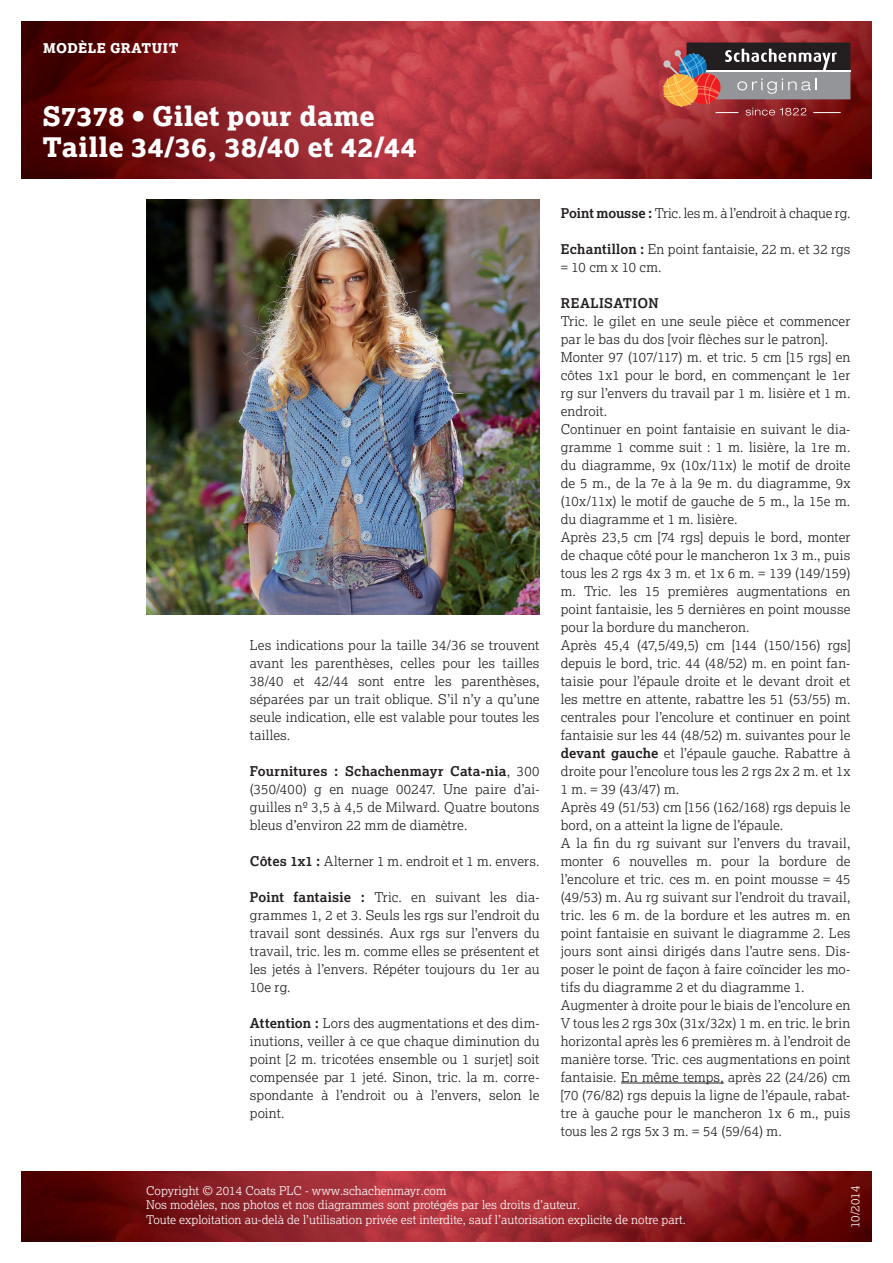
<style>
.page{position:relative;width:893px;height:1263px;background:#fff}
.page>*{position:absolute;margin:0;border:0;box-sizing:border-box;transform-origin:0 0}
.t1{font:800 27px/31.5px "Lexia";letter-spacing:.015em;color:#fff}
.t2{font:300 13.5px/18px "Lexia";letter-spacing:.005em;color:#231f20;text-align:justify}
.t3{font:300 13.5px "Lexia";letter-spacing:-.015em;color:#231f20}
.t4{font:800 13.5px "Lexia";letter-spacing:.035em;color:#fff}
.t5{font:700 13.5px "Lexia";letter-spacing:.03em;color:#231f20}
.t6{font:300 12px/14.4px "Lexia";color:#fff}
.s1{font-weight:700}
</style>
<div class="page">
<img style="left:21px;top:21px;width:851px;height:158px">
<img style="left:21px;top:1172px;width:851px;height:70px">
<div style="left:686px;top:43px;width:164px;height:27px;background:#231f20"></div>
<div style="left:686px;top:72px;width:164px;height:27px;background:#939598"></div>
<hr style="left:686px;top:70px;width:164px;height:2px;background:#fff">
<svg style="left:662px;top:49px;width:179px;height:67px"></svg>
<hr style="left:621px;top:1083px;width:103px;height:1px;background:#231f20">
<img style="left:146px;top:200px;width:393px;height:414px">
<p class="t4" style="left:43px;top:39px;width:137px">MODÈLE GRATUIT</p>
<h1 class="t1" style="left:43px;top:100px;width:376px">S7378 • Gilet pour dame<br>Taille 34/36, 38/40 et 42/44</h1>
<p class="t2" style="left:250px;top:636px;width:291px">Les indications pour la taille 34/36 se trouvent avant les parenthèses, celles pour les tailles 38/40 et 42/44 sont entre les parenthèses, séparées par un trait oblique. S’il n’y a qu’une seule indication, elle est valable pour toutes les tailles.</p>
<p class="t2" style="left:250px;top:762px;width:291px"><span class="s1">Fournitures : Schachenmayr Cata-nia</span>, 300 (350/400) g en nuage 00247. Une paire d’ai&shy;guilles nº 3,5 à 4,5 de Milward. Quatre boutons bleus d’environ 22 mm de diamètre.</p>
<p class="t2" style="left:250px;top:852px;width:291px"><span class="s1">Côtes 1x1 :</span> Alterner 1 m. endroit et 1 m. envers.</p>
<p class="t2" style="left:250px;top:888px;width:291px"><span class="s1">Point fantaisie :</span> Tric. en suivant les dia&shy;grammes 1, 2 et 3. Seuls les rgs sur l’endroit du travail sont dessinés. Aux rgs sur l’envers du travail, tric. les m. comme elles se présentent et les jetés à l’envers. Répéter toujours du 1er au 10e rg.</p>
<p class="t2" style="left:250px;top:1014px;width:291px"><span class="s1">Attention :</span> Lors des augmentations et des dim&shy;inutions, veiller à ce que chaque diminution du point [2 m. tricotées ensemble ou 1 surjet] soit compensée par 1 jeté. Sinon, tric. la m. corre&shy;spondante à l’endroit ou à l’envers, selon le point.</p>
<p class="t3" style="left:561px;top:204px;width:291px"><span class="s1">Point mousse :</span> Tric. les m. à l’endroit à chaque rg.</p>
<p class="t2" style="left:561px;top:240px;width:291px"><span class="s1">Echantillon :</span> En point fantaisie, 22 m. et 32 rgs = 10 cm x 10 cm.</p>
<p class="t5" style="left:561px;top:294px;width:99px">REALISATION</p>
<p class="t2" style="left:561px;top:312px;width:291px;text-align:left">Tric. le gilet en une seule pièce et commencer par le bas du dos [voir flèches sur le patron].<br>Monter 97 (107/117) m. et tric. 5 cm [15 rgs] en côtes 1x1 pour le bord, en commençant le 1er rg sur l’envers du travail par 1 m. lisière et 1 m. endroit.<br>Continuer en point fantaisie en suivant le dia&shy;gramme 1 comme suit : 1 m. lisière, la 1re m. du diagramme, 9x (10x/11x) le motif de droite de 5 m., de la 7e à la 9e m. du diagramme, 9x (10x/11x) le motif de gauche de 5 m., la 15e m. du diagramme et 1 m. lisière.<br>Après 23,5 cm [74 rgs] depuis le bord, monter de chaque côté pour le mancheron 1x 3 m., puis tous les 2 rgs 4x 3 m. et 1x 6 m. = 139 (149/159) m. Tric. les 15 premières augmentations en point fantaisie, les 5 dernières en point mousse pour la bordure du mancheron.<br>Après 45,4 (47,5/49,5) cm [144 (150/156) rgs] depuis le bord, tric. 44 (48/52) m. en point fan&shy;taisie pour l’épaule droite et le devant droit et les mettre en attente, rabattre les 51 (53/55) m. centrales pour l’encolure et continuer en point fantaisie sur les 44 (48/52) m. suivantes pour le <span class="s1">devant gauche</span> et l’épaule gauche. Rabattre à droite pour l’encolure tous les 2 rgs 2x 2 m. et 1x 1 m. = 39 (43/47) m.<br>Après 49 (51/53) cm [156 (162/168) rgs depuis le bord, on a atteint la ligne de l’épaule.<br>A la fin du rg suivant sur l’envers du travail, monter 6 nouvelles m. pour la bordure de l’encolure et tric. ces m. en point mousse = 45 (49/53) m. Au rg suivant sur l’endroit du travail, tric. les 6 m. de la bordure et les autres m. en point fantaisie en suivant le diagramme 2. Les jours sont ainsi dirigés dans l’autre sens. Dis&shy;poser le point de façon à faire coïncider les mo&shy;tifs du diagramme 2 et du diagramme 1.<br>Augmenter à droite pour le biais de l’encolure en V tous les 2 rgs 30x (31x/32x) 1 m. en tric. le brin horizontal après les 6 premières m. à l’endroit de manière torse. Tric. ces augmentations en point fantaisie. En même temps, après 22 (24/26) cm [70 (76/82) rgs depuis la ligne de l’épaule, rabat&shy;tre à gauche pour le mancheron 1x 6 m., puis tous les 2 rgs 5x 3 m. = 54 (59/64) m.</p>
<p class="t6" style="left:146px;top:1183px;width:541px">Copyright © 2014 Coats PLC - www.schachenmayr.com<br>Nos modèles, nos photos et nos diagrammes sont protégés par les droits d’auteur.<br>Toute exploitation au-delà de l’utilisation privée est interdite, sauf l’autorisation explicite de notre part.</p>
<p class="t6" style="left:848px;top:1228px;width:44px;rotate:-90deg">10/2014</p>
</div>
